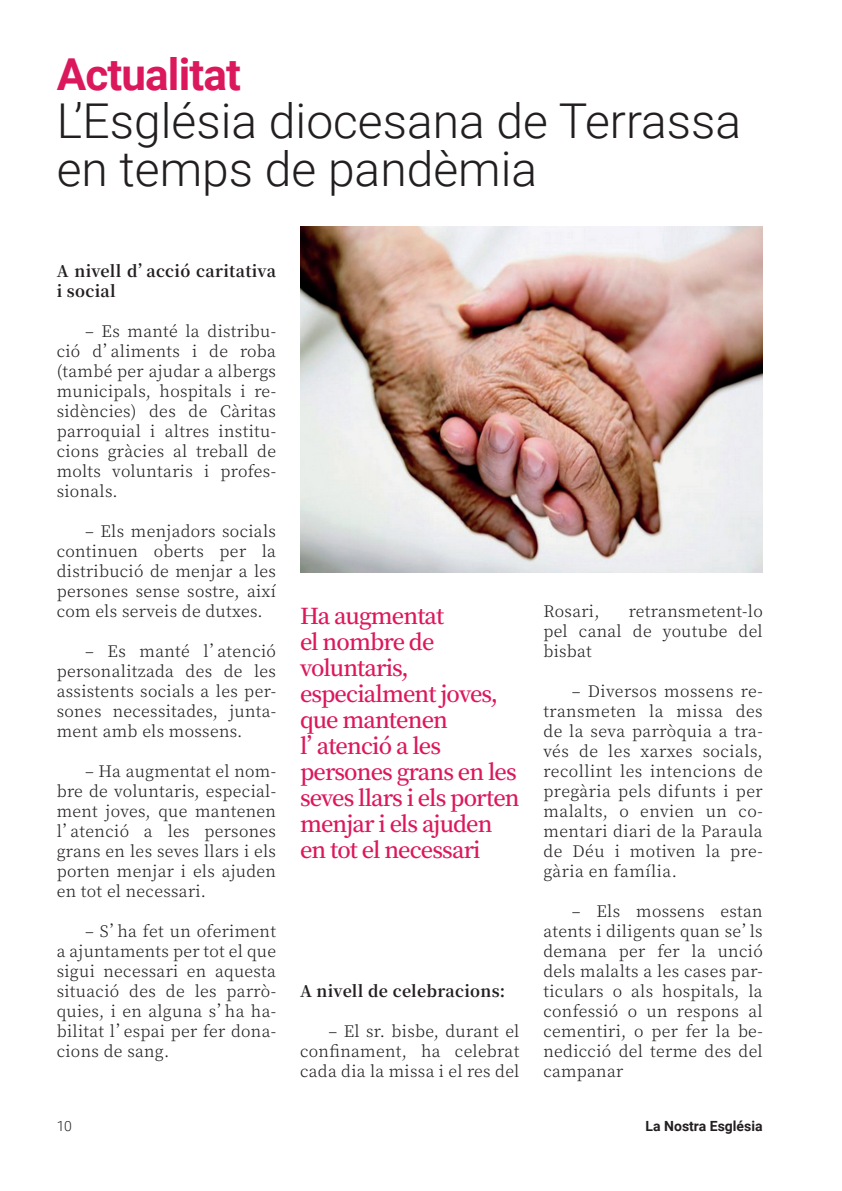
<style>
.page{position:relative;width:842px;height:1191px;background:#fff}
.page>*{position:absolute;margin:0;border:0;box-sizing:border-box;transform-origin:0 0}
.t1{font:300 48px/48px "Roboto";color:#231f20}
.t2{font:700 44px "Roboto";letter-spacing:-.02em;color:#dc185d}
.t3{font:600 22px/26px "Noto Serif TC";letter-spacing:-.04em;color:#dc185d}
.t4{font:300 16px/20px "Noto Serif TC";letter-spacing:.02em;color:#231f20;text-align:justify}
.t5{font:700 16px/20px "Noto Serif TC";letter-spacing:.02em;color:#231f20}
.t6{font:700 14px "Roboto";color:#231f20}
.t7{font:300 14px "Roboto";color:#231f20}
</style>
<div class="page">
<img style="left:300px;top:226px;width:463px;height:347px">
<h2 class="t2" style="left:57px;top:43px;width:186px">Actualitat</h2>
<h1 class="t1" style="left:57px;top:95px;width:686px">L’Església diocesana de Terrassa en temps de pandèmia</h1>
<p class="t5" style="left:57px;top:261px;width:221px">A nivell d’acció caritativa i social</p>
<p class="t4" style="left:57px;top:321px;width:221px;text-indent:28px">– Es manté la distribu&shy;ció d’aliments i de roba (també per ajudar a albergs municipals, hospitals i re&shy;sidències) des de Càritas parroquial i altres institu&shy;cions gràcies al treball de molts voluntaris i profes&shy;sionals.</p>
<p class="t4" style="left:57px;top:521px;width:221px;text-indent:28px">– Els menjadors socials continuen oberts per la distribució de menjar a les persones sense sostre, així com els serveis de dutxes.</p>
<p class="t4" style="left:57px;top:641px;width:221px;text-indent:28px">– Es manté l’atenció personalitzada des de les assistents socials a les per&shy;sones necessitades, junta&shy;ment amb els mossens.</p>
<p class="t4" style="left:57px;top:761px;width:221px;text-indent:28px">– Ha augmentat el nom&shy;bre de voluntaris, especial&shy;ment joves, que mantenen l’atenció a les persones grans en les seves llars i els porten menjar i els ajuden en tot el necessari.</p>
<p class="t4" style="left:57px;top:921px;width:221px;text-indent:28px">– S’ha fet un oferiment a ajuntaments per tot el que sigui necessari en aquesta situació des de les parrò&shy;quies, i en alguna s’ha ha&shy;bilitat l’espai per fer dona&shy;cions de sang.</p>
<h3 class="t3" style="left:300px;top:603px;width:221px">Ha augmentat<br>el nombre de voluntaris, especialment joves, que mantenen l’atenció a les persones grans en les seves llars i els porten menjar i els ajuden en tot el necessari</h3>
<p class="t5" style="left:300px;top:981px;width:207px">A nivell de celebracions:</p>
<p class="t4" style="left:300px;top:1021px;width:221px;text-indent:28px">– El sr. bisbe, durant el confinament, ha celebrat cada dia la missa i el res del</p>
<p class="t4" style="left:543px;top:601px;width:221px;text-indent:85px">retransmetent-lo pel canal de youtube del bisbat</p>
<p class="t4" style="left:543px;top:681px;width:221px;text-indent:28px">– Diversos mossens re&shy;transmeten la missa des de la seva parròquia a tra&shy;vés de les xarxes socials, recollint les intencions de pregària pels difunts i per malalts, o envien un co&shy;mentari diari de la Paraula de Déu i motiven la pre&shy;gària en família.</p>
<p class="t4" style="left:543px;top:901px;width:221px;text-indent:28px">– Els mossens estan atents i diligents quan se’ls demana per fer la unció dels malalts a les cases par&shy;ticulars o als hospitals, la confessió o un respons al cementiri, o per fer la be&shy;nedicció del terme des del campanar</p>
<p class="t4" style="left:543px;top:601px;width:58px">Rosari,</p>
<p class="t7" style="left:57px;top:1116px;width:17px">10</p>
<p class="t6" style="left:646px;top:1116px;width:118px">La Nostra Església</p>
</div>
